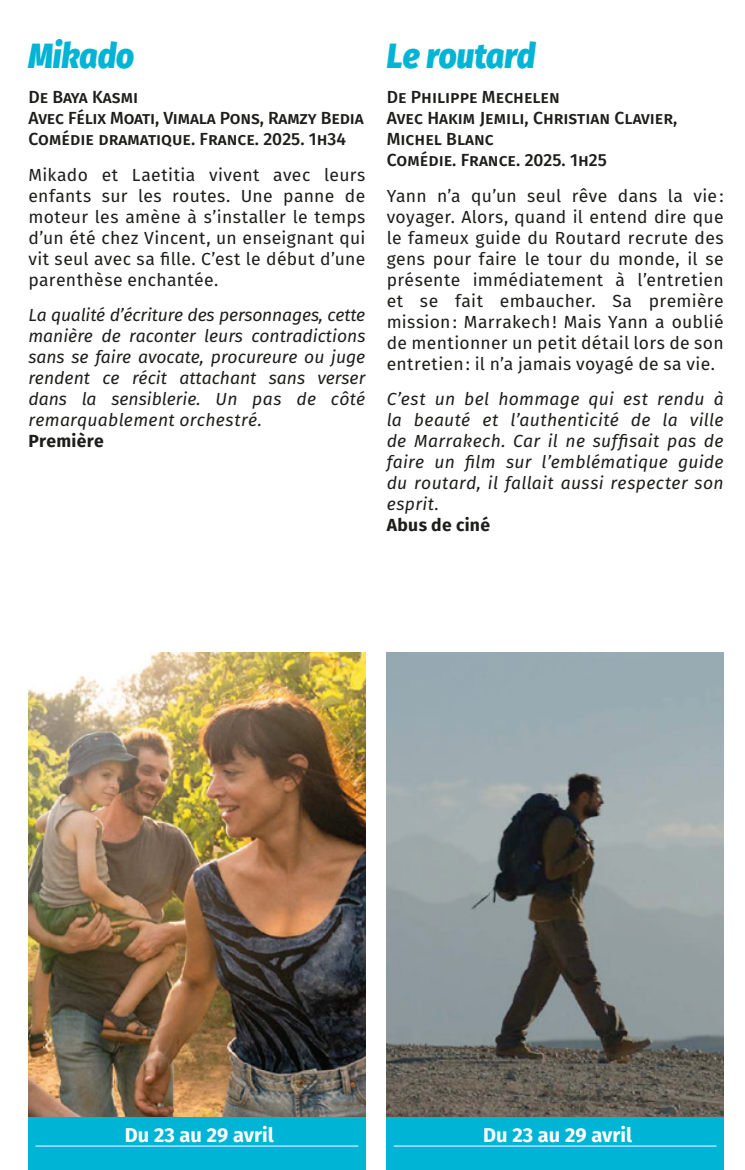
<style>
.page{position:relative;width:745px;height:1170px;background:#fff}
.page>*{position:absolute;margin:0;border:0;box-sizing:border-box;transform-origin:0 0}
._1_Titre{font:italic 800 35px "Fira Sans";color:#00b4d5;scale:.9 1}
._4_Horaires{font:700 20px "Fira Sans";color:#fff}
._3_Txt_c{font:17.5px/21px "Fira Sans";letter-spacing:.02em;color:#1d1d1b;text-align:justify}
._3_Txt_c-2{font:italic 17.5px/21px "Fira Sans";letter-spacing:.015em;color:#1d1d1b;text-align:justify}
._2_Distri{font:500 17.5px/21px "Fira Sans";color:#1d1d1b}
._8_Magasine{font:700 17.5px "Fira Sans";letter-spacing:.02em;color:#1d1d1b}
</style>
<div class="page">
<div style="left:28px;top:1116px;width:337px;height:53px;background:#00b4d5"></div>
<hr style="left:35px;top:1145px;width:323px;height:1px;background:#fff">
<div style="left:386px;top:1116px;width:337px;height:53px;background:#00b4d5"></div>
<hr style="left:393px;top:1145px;width:323px;height:1px;background:#fff">
<img style="left:28px;top:653px;width:337px;height:463px">
<img style="left:386px;top:652px;width:337px;height:464px">
<p class="_1_Titre" style="left:28px;top:24px;width:119px">Mikado</p>
<p class="_2_Distri" style="left:28px;top:86px;width:111px">De Baya Kasmi</p>
<p class="_2_Distri" style="left:28px;top:107px;width:336px">Avec Félix Moati, Vimala Pons, Ramzy Bedia</p>
<p class="_2_Distri" style="left:28px;top:128px;width:319px">Comédie dramatique. France. 2025. 1h34</p>
<p class="_3_Txt_c" style="left:28px;top:163px;width:338px">Mikado et Laetitia vivent avec leurs enfants sur les routes. Une panne de moteur les amène à s’installer le temps d’un été chez Vincent, un enseignant qui vit seul avec sa fille. C’est le début d’une parenthèse enchantée.</p>
<p class="_3_Txt_c-2" style="left:28px;top:304px;width:338px">La qualité d’écriture des personnages, cette manière de raconter leurs contradictions sans se faire avocate, procureure ou juge rendent ce récit attachant sans verser dans la sensiblerie. Un pas de côté remarquablement orchestré.</p>
<p class="_8_Magasine" style="left:28px;top:426px;width:77px">Première</p>
<p class="_1_Titre" style="left:386px;top:24px;width:166px">Le routard</p>
<p class="_2_Distri" style="left:386px;top:86px;width:174px">De Philippe Mechelen</p>
<p class="_2_Distri" style="left:386px;top:107px;width:292px">Avec Hakim Jemili, Christian Clavier,<br>Michel Blanc</p>
<p class="_2_Distri" style="left:386px;top:149px;width:221px">Comédie. France. 2025. 1h25</p>
<p class="_3_Txt_c" style="left:386px;top:184px;width:338px">Yann n’a qu’un seul rêve dans la vie: voyager. Alors, quand il entend dire que le fameux guide du Routard recrute des gens pour faire le tour du monde, il se présente immédiatement à l’entretien et se fait embaucher. Sa première mission: Marrakech! Mais Yann a oublié de mentionner un petit détail lors de son entretien: il n’a jamais voyagé de sa vie.</p>
<p class="_3_Txt_c-2" style="left:386px;top:388px;width:338px">C’est un bel hommage qui est rendu à la beauté et l’authenticité de la ville de Marrakech. Car il ne suffisait pas de faire un film sur l’emblématique guide du routard, il fallait aussi respecter son esprit.</p>
<p class="_8_Magasine" style="left:386px;top:510px;width:105px">Abus de ciné</p>
<p class="_4_Horaires" style="left:125px;top:1118px;width:150px">Du 23 au 29 avril</p>
<p class="_4_Horaires" style="left:483px;top:1118px;width:150px">Du 23 au 29 avril</p>
</div>
